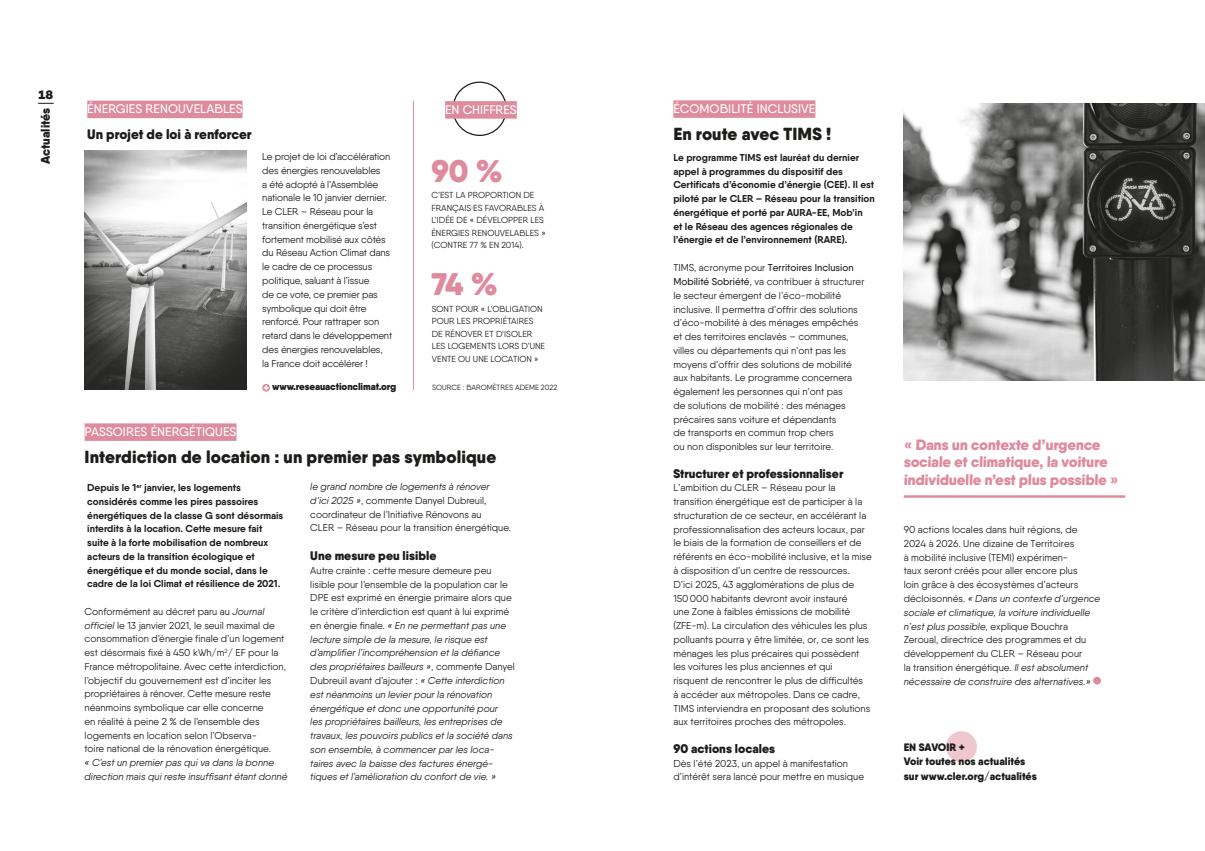
<style>
.page{position:relative;width:1205px;height:851px;background:#fff}
.page>*{position:absolute;margin:0;border:0;box-sizing:border-box;transform-origin:0 0}
.t1{font:900 31.25px "Qanelas Soft";color:#de8b9d}
.t2{font:900 17.5px "Qanelas Soft";letter-spacing:.005em;color:#1d1d1b}
.t3{font:900 15px/17.5px "Qanelas Soft";color:#de8b9d}
.t4{font:900 13.75px "Qanelas Soft";color:#1d1d1b}
.t5{font:900 12.5px "Qanelas Soft";color:#1d1d1b}
.t6{font:500 12.5px "Qanelas Soft";letter-spacing:.005em;color:#fff}
.t7{font:800 12.5px "Campton";color:#1d1d1b}
.t8{font:900 10.75px/14.9px "Qanelas Soft";color:#1d1d1b}
.t9{font:10px/13.8px "Qanelas Soft";color:#1d1d1b}
.t10{font:italic 10px/13.8px "Qanelas Soft";color:#1d1d1b}
.t11{font:700 10px/13.8px "Qanelas Soft";color:#1d1d1b}
.t12{font:900 10px "Qanelas Soft";letter-spacing:-.01em;color:#1d1d1b}
.t13{font:8.75px/12.5px "Qanelas Soft";color:#1d1d1b}
.t14{font:7.5px "Qanelas Soft";color:#1d1d1b}
.s1{font-style:italic}
.s2{font-style:normal}
.s3{font-weight:500}
</style>
<div class="page">
<svg style="left:38px;top:103px;width:16px;height:1px"></svg>
<div style="left:946px;top:731px;width:31px;height:31px;background:#efc7ce;border-radius:50%"></div>
<svg style="left:262px;top:384px;width:8px;height:7px"></svg>
<svg style="left:264px;top:385px;width:4px;height:5px"></svg>
<div style="left:87px;top:101px;width:155px;height:17px;background:#de8b9d"></div>
<img style="left:85px;top:150px;width:161px;height:240px">
<div style="left:673px;top:100px;width:142px;height:18px;background:#de8b9d"></div>
<img style="left:904px;top:104px;width:301px;height:276px">
<div style="left:1093px;top:676px;width:8px;height:8px;background:#de8b9d;border-radius:50%"></div>
<div style="left:85px;top:423px;width:151px;height:18px;background:#de8b9d"></div>
<hr style="left:413px;top:101px;width:1px;height:289px;background:#de8b9d">
<div style="left:452px;top:82px;width:55px;height:54px;border:1px solid #1d1d1b;border-radius:50%"></div>
<div style="left:445px;top:101px;width:72px;height:18px;background:#de8b9d"></div>
<hr style="left:904px;top:495px;width:221px;height:2px;background:#de8b9d">
<p class="t7" style="left:39px;top:86px;width:16px">18</p>
<p class="t5" style="left:37px;top:164px;width:58px;rotate:-90deg">Actualités</p>
<p class="t6" style="left:87px;top:101px;width:157px">ÉNERGIES RENOUVELABLES</p>
<h3 class="t4" style="left:87px;top:125px;width:166px">Un projet de loi à renforcer</h3>
<p class="t9" style="left:262px;top:150px;width:131px">Le projet de loi d’accélération des énergies renouvelables<br>a été adopté à l’Assemblée nationale le 10 janvier dernier.<br>Le CLER – Réseau pour la transition énergétique s’est fortement mobilisé aux côtés du Réseau Action Climat dans le cadre de ce processus politique, saluant à l’issue<br>de ce vote, ce premier pas symbolique qui doit être renforcé. Pour rattraper son retard dans le développement des énergies renouvelables,<br>la France doit accélérer !</p>
<p class="t12" style="left:272px;top:380px;width:126px">www.reseauactionclimat.org</p>
<p class="t6" style="left:445px;top:101px;width:73px">EN CHIFFRES</p>
<h1 class="t1" style="left:431px;top:151px;width:73px">90 %</h1>
<p class="t13" style="left:431px;top:189px;width:116px">C’EST LA PROPORTION DE<br>FRANÇAIS·ES FAVORABLES À<br>L’IDÉE DE « DÉVELOPPER LES<br>ÉNERGIES RENOUVELABLES » (CONTRE 77 % EN 2014).</p>
<h1 class="t1" style="left:432px;top:264px;width:67px">74 %</h1>
<p class="t13" style="left:432px;top:302px;width:115px">SONT POUR « L’OBLIGATION<br>POUR LES PROPRIÉTAIRES<br>DE RÉNOVER ET D’ISOLER<br>LES LOGEMENTS LORS D’UNE<br>VENTE OU UNE LOCATION »</p>
<p class="t14" style="left:432px;top:382px;width:127px">SOURCE : BAROMÈTRES ADEME 2022</p>
<p class="t6" style="left:85px;top:424px;width:153px">PASSOIRES ÉNERGÉTIQUES</p>
<h2 class="t2" style="left:85px;top:445px;width:413px">Interdiction de location : un premier pas symbolique</h2>
<p class="t11" style="left:87px;top:480px;width:198px">Depuis le 1<sup>er</sup> janvier, les logements considérés comme les pires passoires énergétiques de la classe G sont désormais interdits à la location. Cette mesure fait suite à la forte mobilisation de nombreux acteurs de la transition écologique et énergétique et du monde social, dans le cadre de la loi Climat et résilience de 2021.</p>
<p class="t9" style="left:310px;top:479px;width:202px"><span class="s1">le grand nombre de logements à rénover<br>d’ici 2025 »</span>, commente Danyel Dubreuil, coordinateur de l’Initiative Rénovons au<br>CLER – Réseau pour la transition énergétique.</p>
<p class="t5" style="left:310px;top:547px;width:128px">Une mesure peu lisible</p>
<p class="t10" style="left:310px;top:563px;width:206px"><span class="s2">Autre crainte : cette mesure demeure peu lisible pour l’ensemble de la population car le DPE est exprimé en énergie primaire alors que le critère d’interdiction est quant à lui exprimé en énergie finale.</span> « En ne permettant pas une lecture simple de la mesure, le risque est d’amplifier l’incompréhension et la défiance des propriétaires bailleurs »<span class="s2">, commente Danyel Dubreuil avant d’ajouter :</span> « Cette interdiction est néanmoins un levier pour la rénovation énergétique et donc une opportunité pour<br>les propriétaires bailleurs, les entreprises de travaux, les pouvoirs publics et la société dans son ensemble, à commencer par les loca&shy;taires avec la baisse des factures énergé&shy;tiques et l’amélioration du confort de vie. »</p>
<p class="t9" style="left:85px;top:604px;width:203px">Conformément au décret paru au <span class="s1">Journal officiel</span> le 13 janvier 2021, le seuil maximal de consommation d’énergie finale d’un logement est désormais fixé à 450 kWh/m<sup>2</sup>/ EF pour la France métropolitaine. Avec cette interdiction, l’objectif du gouvernement est d’inciter les propriétaires à rénover. Cette mesure reste néanmoins symbolique car elle concerne<br>en réalité à peine 2 % de l’ensemble des logements en location selon l’Observa-<br>toire national de la rénovation énergétique.</p>
<p class="t10" style="left:85px;top:755px;width:204px">« C’est un premier pas qui va dans la bonne direction mais qui reste insuffisant étant donné</p>
<p class="t6" style="left:673px;top:101px;width:144px">ÉCOMOBILITÉ INCLUSIVE</p>
<h2 class="t2" style="left:673px;top:122px;width:159px">En route avec TIMS !</h2>
<p class="t11" style="left:673px;top:150px;width:203px">Le programme TIMS est lauréat du dernier appel à programmes du dispositif des Certificats d’économie d’énergie (CEE). Il est piloté par le CLER – Réseau pour la transition énergétique et porté par AURA-EE, Mob’in<br>et le Réseau des agences régionales de l’énergie et de l’environnement (RARE).</p>
<p class="t9" style="left:673px;top:261px;width:193px">TIMS, acronyme pour <span class="s3">Territoires Inclusion Mobilité Sobriété</span>, va contribuer à structurer le secteur émergent de l’éco-mobilité inclusive. Il permettra d’offrir des solutions d’éco-mobilité à des ménages empêchés et des territoires enclavés – communes, villes ou départements qui n’ont pas les moyens d’offrir des solutions de mobilité aux habitants. Le programme concernera également les personnes qui n’ont pas<br>de solutions de mobilité : des ménages précaires sans voiture et dépendants<br>de transports en commun trop chers<br>ou non disponibles sur leur territoire.</p>
<p class="t5" style="left:673px;top:465px;width:172px">Structurer et professionnaliser</p>
<p class="t9" style="left:673px;top:481px;width:200px">L’ambition du CLER – Réseau pour la transition énergétique est de participer à la structuration de ce secteur, en accélérant la professionnalisation des acteurs locaux, par le biais de la formation de conseillers et de référents en éco-mobilité inclusive, et la mise à disposition d’un centre de ressources.<br>D’ici 2025, 43 agglomérations de plus de 150000 habitants devront avoir instauré<br>une Zone à faibles émissions de mobilité (ZFE-m). La circulation des véhicules les plus polluants pourra y être limitée, or, ce sont les ménages les plus précaires qui possèdent les voitures les plus anciennes et qui<br>risquent de rencontrer le plus de difficultés<br>à accéder aux métropoles. Dans ce cadre, TIMS interviendra en proposant des solutions aux territoires proches des métropoles.</p>
<p class="t5" style="left:673px;top:740px;width:103px">90 actions locales</p>
<p class="t9" style="left:673px;top:756px;width:192px">Dès l’été 2023, un appel à manifestation d’intérêt sera lancé pour mettre en musique</p>
<h3 class="t3" style="left:904px;top:435px;width:217px">« Dans un contexte d’urgence sociale et climatique, la voiture individuelle n’est plus possible »</h3>
<p class="t9" style="left:904px;top:522px;width:198px">90 actions locales dans huit régions, de 2024 à 2026. Une dizaine de Territoires<br>à mobilité inclusive (TEMI) expérimen-<br>taux seront créés pour aller encore plus<br>loin grâce à des écosystèmes d’acteurs décloisonnés. <span class="s1">« Dans un contexte d’urgence sociale et climatique, la voiture individuelle n’est plus possible,</span> explique Bouchra Zeroual, directrice des programmes et du développement du CLER – Réseau pour<br>la transition énergétique. <span class="s1">Il est absolument nécessaire de construire des alternatives.»</span></p>
<p class="t8" style="left:904px;top:739px;width:135px">EN SAVOIR +<br>Voir toutes nos actualités sur www.cler.org/actualités</p>
</div>
